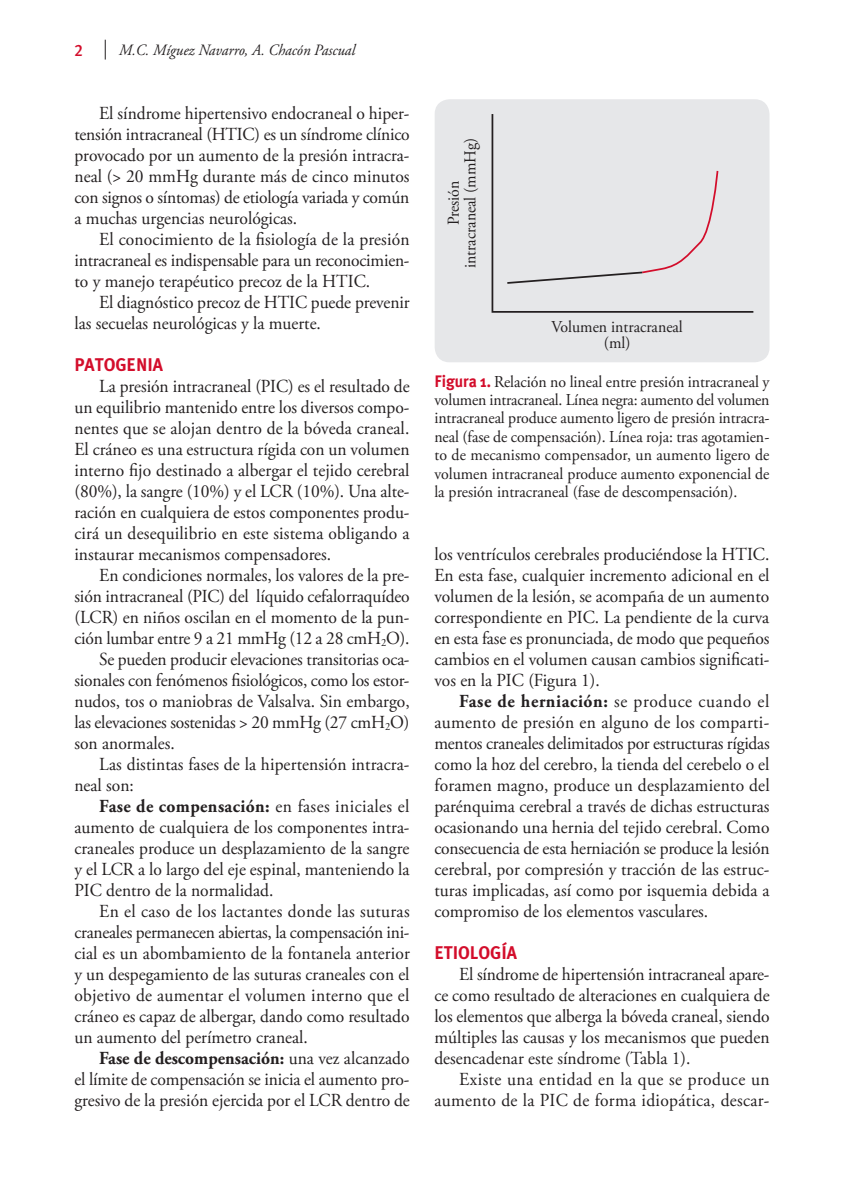
<style>
.page{position:relative;width:844px;height:1191px;background:#fff}
.page>*{position:absolute;margin:0;border:0;box-sizing:border-box;transform-origin:0 0}
.tx{font:18.38px/21px "Adobe Garamond Pro";color:#231f20;text-align:justify;scale:.95 1}
.tx-2{font:18.38px/21px "Adobe Garamond Pro";letter-spacing:.02em;color:#231f20;text-align:right;scale:.95 1}
.parr_1{font:700 18.38px "Meta Plus";color:#d30d2b;scale:.95 1}
.fig_pie{font:16.62px/18.4px "Adobe Garamond Pro";color:#231f20;text-align:center;scale:.95 1}
.t1{font:16.62px "Meta Plus Medium Caps";color:#d30d2b;scale:.95 1}
.t2{font:italic 15.75px "Adobe Garamond Pro";color:#231f20;scale:.95 1}
.s1{font-weight:700}
.s2{font-family:"Meta Plus";font-weight:700;color:#d30d2b}
</style>
<div class="page">
<svg style="left:105px;top:40px;width:1px;height:20px"></svg>
<div style="left:434px;top:99px;width:335px;height:263px;background:#e6e7e9;border-radius:15px"></div>
<svg style="left:491px;top:114px;width:263px;height:199px"></svg>
<svg style="left:505px;top:169px;width:214px;height:116px"></svg>
<p class="t1" style="left:74px;top:41px;width:10px">2</p>
<p class="t2" style="left:119px;top:41px;width:250px">M.C. Míguez Navarro, A. Chacón Pascual</p>
<p class="tx" style="left:74px;top:103px;width:354px;text-indent:25px">El síndrome hipertensivo endocraneal o hiper&shy;tensión intracraneal (HTIC) es un síndrome clínico provocado por un aumento de la presión intracra&shy;neal (&gt; 20 mmHg durante más de cinco minutos con signos o síntomas) de etiología variada y común a muchas urgencias neurológicas.</p>
<p class="tx" style="left:74px;top:229px;width:354px;text-indent:25px">El conocimiento de la fisiología de la presión intracraneal es indispensable para un reconocimien&shy;to y manejo terapéutico precoz de la HTIC.</p>
<p class="tx" style="left:74px;top:292px;width:354px;text-indent:25px">El diagnóstico precoz de HTIC puede prevenir las secuelas neurológicas y la muerte.</p>
<p class="parr_1" style="left:74px;top:354px;width:95px">PATOGENIA</p>
<p class="tx" style="left:74px;top:376px;width:354px;text-indent:25px">La presión intracraneal (PIC) es el resultado de un equilibrio mantenido entre los diversos compo&shy;nentes que se alojan dentro de la bóveda craneal.<br>El cráneo es una estructura rígida con un volumen interno fijo destinado a albergar el tejido cerebral (80%), la sangre (10%) y el LCR (10%). Una alte&shy;ración en cualquiera de estos componentes produ&shy;cirá un desequilibrio en este sistema obligando a instaurar mecanismos compensadores.</p>
<p class="tx" style="left:74px;top:565px;width:354px;text-indent:25px">En condiciones normales, los valores de la pre&shy;sión intracraneal (PIC) del líquido cefalorraquídeo (LCR) en niños oscilan en el momento de la pun&shy;ción lumbar entre 9 a 21 mmHg (12 a 28 cmH<sub>2</sub>O).</p>
<p class="tx" style="left:74px;top:649px;width:354px;text-indent:25px">Se pueden producir elevaciones transitorias oca&shy;sionales con fenómenos fisiológicos, como los estor&shy;nudos, tos o maniobras de Valsalva. Sin embargo, las elevaciones sostenidas &gt; 20 mmHg (27 cmH<sub>2</sub>O) son anormales.</p>
<p class="tx" style="left:74px;top:754px;width:354px;text-indent:25px">Las distintas fases de la hipertensión intracra&shy;neal son:</p>
<p class="tx" style="left:74px;top:796px;width:354px;text-indent:25px"><span class="s1">Fase de compensación:</span> en fases iniciales el aumento de cualquiera de los componentes intra&shy;craneales produce un desplazamiento de la sangre y el LCR a lo largo del eje espinal, manteniendo la PIC dentro de la normalidad.</p>
<p class="tx" style="left:74px;top:901px;width:354px;text-indent:25px">En el caso de los lactantes donde las suturas craneales permanecen abiertas, la compensación ini&shy;cial es un abombamiento de la fontanela anterior y un despegamiento de las suturas craneales con el objetivo de aumentar el volumen interno que el cráneo es capaz de albergar, dando como resultado un aumento del perímetro craneal.</p>
<p class="tx" style="left:74px;top:1048px;width:354px;text-indent:25px"><span class="s1">Fase de descompensación:</span> una vez alcanzado el límite de compensación se inicia el aumento pro&shy;gresivo de la presión ejercida por el LCR dentro de</p>
<p class="fig_pie" style="left:445px;top:268px;width:139px;line-height:16.6px;rotate:-90deg">Presión<br>intracraneal (mmHg)</p>
<p class="fig_pie" style="left:551px;top:319px;width:140px;line-height:16.6px">Volumen intracraneal (ml)</p>
<p class="fig_pie" style="left:434px;top:373px;width:354px;text-align:justify"><span class="s2">Figura 1.</span> Relación no lineal entre presión intracraneal y volumen intracraneal. Línea negra: aumento del volumen intracraneal produce aumento ligero de presión intracra&shy;neal (fase de compensación). Línea roja: tras agotamien&shy;to de mecanismo compensador, un aumento ligero de volumen intracraneal produce aumento exponencial de la presión intracraneal (fase de descompensación).</p>
<p class="tx" style="left:434px;top:544px;width:354px">los ventrículos cerebrales produciéndose la HTIC.<br>En esta fase, cualquier incremento adicional en el volumen de la lesión, se acompaña de un aumento correspondiente en PIC. La pendiente de la curva en esta fase es pronunciada, de modo que pequeños cambios en el volumen causan cambios significati&shy;vos en la PIC (Figura 1).</p>
<p class="tx" style="left:434px;top:691px;width:354px;text-indent:25px"><span class="s1">Fase de herniación:</span> se produce cuando el aumento de presión en alguno de los comparti&shy;mentos craneales delimitados por estructuras rígidas como la hoz del cerebro, la tienda del cerebelo o el foramen magno, produce un desplazamiento del parénquima cerebral a través de dichas estructuras ocasionando una hernia del tejido cerebral. Como consecuencia de esta herniación se produce la lesión cerebral, por compresión y tracción de las estruc&shy;turas implicadas, así como por isquemia debida a compromiso de los elementos vasculares.</p>
<p class="parr_1" style="left:434px;top:942px;width:88px">ETIOLOGÍA</p>
<p class="tx" style="left:434px;top:964px;width:354px;text-indent:25px">El síndrome de hipertensión intracraneal apare&shy;ce como resultado de alteraciones en cualquiera de los elementos que alberga la bóveda craneal, siendo múltiples las causas y los mecanismos que pueden desencadenar este síndrome (Tabla 1).</p>
<p class="tx-2" style="left:434px;top:1069px;width:354px">Existe una entidad en la que se produce un aumento de la PIC de forma idiopática, descar-</p>
</div>
